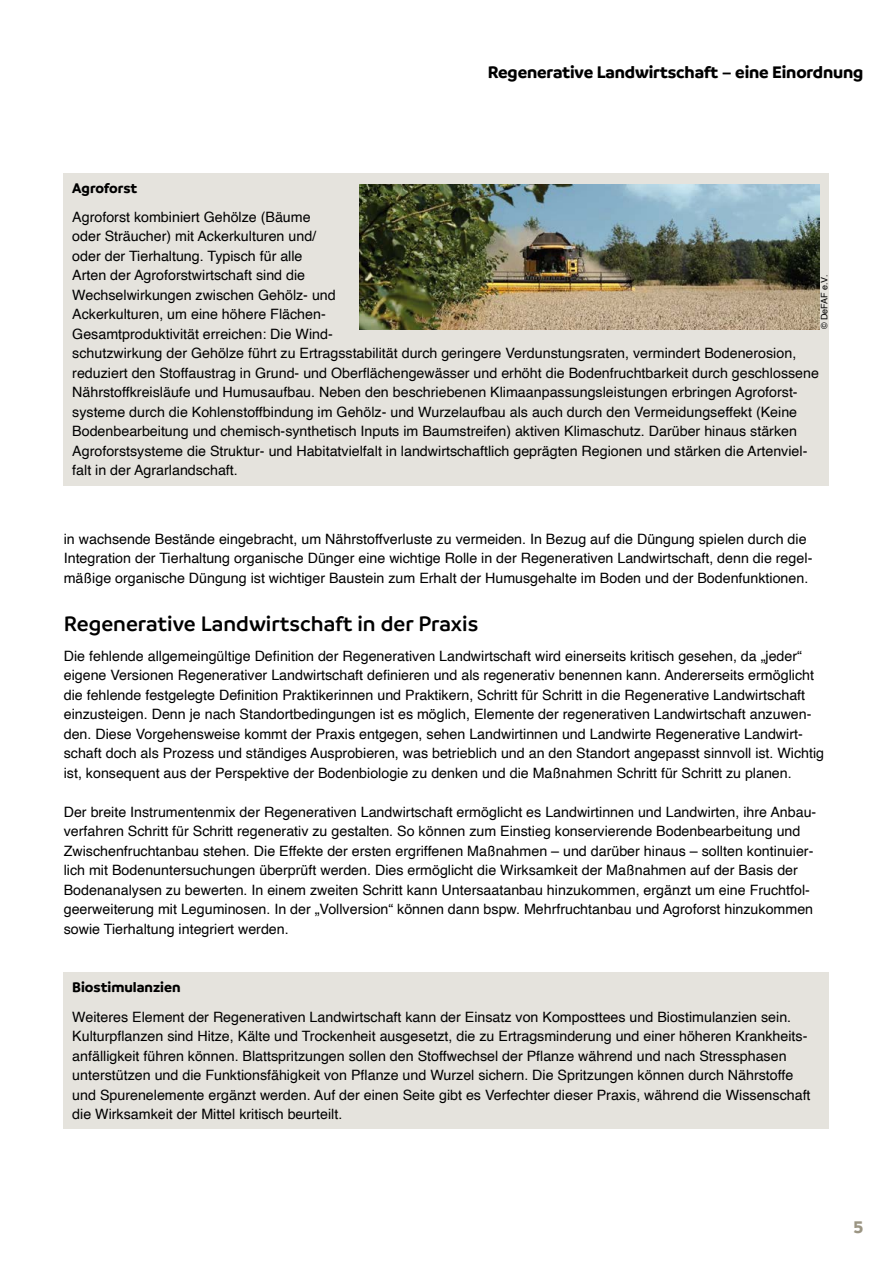
<style>
.page{position:relative;width:893px;height:1263px;background:#fff}
.page>*{position:absolute;margin:0;border:0;box-sizing:border-box;transform-origin:0 0}
.t1{font:600 22.5px "Branding";color:#000}
.t2{font:700 18px "Branding";letter-spacing:-.01em;color:#000}
.t3{font:700 18px "Branding";color:#9b9583}
.t4{font:700 15px "Branding";color:#000}
.t5{font:14.25px/19.5px "Helvetica";color:#000}
.t6{font:9px "Helvetica";color:#000}
</style>
<div class="page">
<div style="left:64px;top:173px;width:765px;height:312px;background:#e5e3dd"></div>
<div style="left:64px;top:973px;width:765px;height:156px;background:#e5e3dd"></div>
<img style="left:359px;top:184px;width:461px;height:145px">
<p class="t2" style="left:488px;top:61px;width:377px">Regenerative Landwirtschaft – eine Einordnung</p>
<p class="t4" style="left:72px;top:179px;width:67px">Agroforst</p>
<p class="t5" style="left:72px;top:208px;width:748px">Agroforst kombiniert Gehölze (Bäume<br>oder Sträucher) mit Ackerkulturen und/<br>oder der Tierhaltung. Typisch für alle<br>Arten der Agroforstwirtschaft sind die<br>Wechselwirkungen zwischen Gehölz- und<br>Ackerkulturen, um eine höhere Flächen-<br>Gesamtproduktivität erreichen: Die Wind-<br>schutzwirkung der Gehölze führt zu Ertragsstabilität durch geringere Verdunstungsraten, vermindert Bodenerosion, reduziert den Stoffaustrag in Grund- und Oberflächengewässer und erhöht die Bodenfruchtbarkeit durch geschlossene Nährstoffkreisläufe und Humusaufbau. Neben den beschriebenen Klimaanpassungsleistungen erbringen Agroforst&shy;systeme durch die Kohlenstoffbindung im Gehölz- und Wurzelaufbau als auch durch den Vermeidungseffekt (Keine Bodenbearbeitung und chemisch-synthetisch Inputs im Baumstreifen) aktiven Klimaschutz. Darüber hinaus stärken Agroforstsysteme die Struktur- und Habitatvielfalt in landwirtschaftlich geprägten Regionen und stärken die Artenviel&shy;falt in der Agrarlandschaft.</p>
<p class="t6" style="left:817px;top:329px;width:56px;rotate:-90deg">© DeFAF e.V.</p>
<p class="t5" style="left:64px;top:529px;width:750px">in wachsende Bestände eingebracht, um Nährstoffverluste zu vermeiden. In Bezug auf die Düngung spielen durch die<br>Integration der Tierhaltung organische Dünger eine wichtige Rolle in der Regenerativen Landwirtschaft, denn die regel&shy;mäßige organische Düngung ist wichtiger Baustein zum Erhalt der Humusgehalte im Boden und der Bodenfunktionen.</p>
<h1 class="t1" style="left:64px;top:611px;width:416px">Regenerative Landwirtschaft in der Praxis</h1>
<p class="t5" style="left:64px;top:646px;width:762px">Die fehlende allgemeingültige Definition der Regenerativen Landwirtschaft wird einerseits kritisch gesehen, da „jeder“ eigene Versionen Regenerativer Landwirtschaft definieren und als regenerativ benennen kann. Andererseits ermöglicht die fehlende festgelegte Definition Praktikerinnen und Praktikern, Schritt für Schritt in die Regenerative Landwirtschaft einzusteigen. Denn je nach Standortbedingungen ist es möglich, Elemente der regenerativen Landwirtschaft anzuwen&shy;den. Diese Vorgehensweise kommt der Praxis entgegen, sehen Landwirtinnen und Landwirte Regenerative Landwirt&shy;schaft doch als Prozess und ständiges Ausprobieren, was betrieblich und an den Standort angepasst sinnvoll ist. Wichtig ist, konsequent aus der Perspektive der Bodenbiologie zu denken und die Maßnahmen Schritt für Schritt zu planen.</p>
<p class="t5" style="left:64px;top:802px;width:754px">Der breite Instrumentenmix der Regenerativen Landwirtschaft ermöglicht es Landwirtinnen und Landwirten, ihre Anbau&shy;verfahren Schritt für Schritt regenerativ zu gestalten. So können zum Einstieg konservierende Bodenbearbeitung und Zwischenfruchtanbau stehen. Die Effekte der ersten ergriffenen Maßnahmen – und darüber hinaus – sollten kontinuier&shy;lich mit Bodenuntersuchungen überprüft werden. Dies ermöglicht die Wirksamkeit der Maßnahmen auf der Basis der Bodenanalysen zu bewerten. In einem zweiten Schritt kann Untersaatanbau hinzukommen, ergänzt um eine Fruchtfol&shy;geerweiterung mit Leguminosen. In der „Vollversion“ können dann bspw. Mehrfruchtanbau und Agroforst hinzukommen sowie Tierhaltung integriert werden.</p>
<p class="t4" style="left:72px;top:979px;width:110px">Biostimulanzien</p>
<p class="t5" style="left:72px;top:1007px;width:740px">Weiteres Element der Regenerativen Landwirtschaft kann der Einsatz von Komposttees und Biostimulanzien sein.<br>Kulturpflanzen sind Hitze, Kälte und Trockenheit ausgesetzt, die zu Ertragsminderung und einer höheren Krankheits&shy;anfälligkeit führen können. Blattspritzungen sollen den Stoffwechsel der Pflanze während und nach Stressphasen unterstützen und die Funktionsfähigkeit von Pflanze und Wurzel sichern. Die Spritzungen können durch Nährstoffe und Spurenelemente ergänzt werden. Auf der einen Seite gibt es Verfechter dieser Praxis, während die Wissenschaft die Wirksamkeit der Mittel kritisch beurteilt.</p>
<p class="t3" style="left:853px;top:1217px;width:11px">5</p>
</div>
